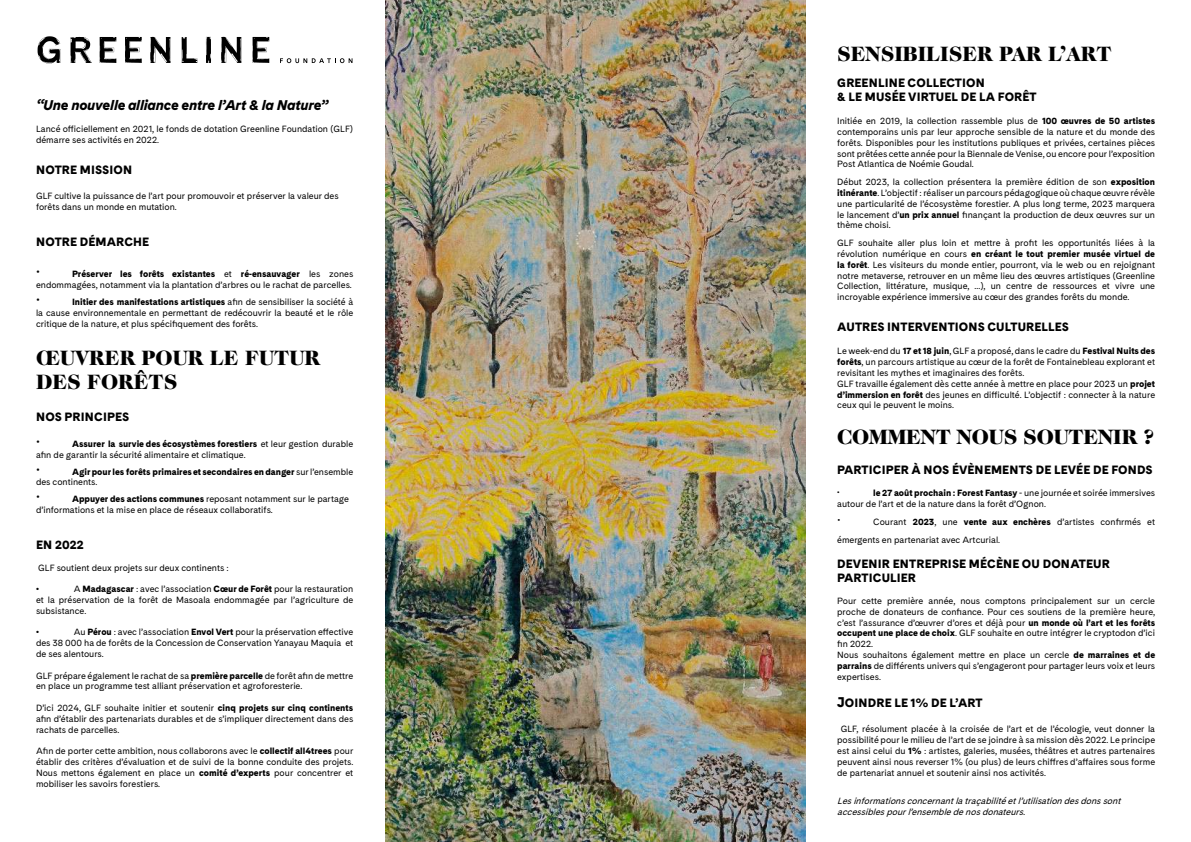
<style>
.page{position:relative;width:1191px;height:842px;background:#fff}
.page>*{position:absolute;margin:0;border:0;box-sizing:border-box;transform-origin:0 0}
.t1{font:900 21px/24px "Caslon 224 Std";color:#000}
.t2{font:italic 900 14px "Cadiz";letter-spacing:-.01em;color:#000}
.t3{font:14px "Cadiz";color:#000}
.t4{font:900 12px/14.4px "Cadiz";letter-spacing:.01em;color:#000}
.t5{font:9px/10.8px "Cadiz";color:#000}
.t6{font:italic 9px/11px "Cadiz";color:#000}
.t7{font:900 9px/10.8px "Cadiz";color:#000}
.t8{font:600 9px "Cadiz";color:#000}
.s1{font-weight:900}
.s2{font-size:14px}
.s3{font-weight:400;font-size:14px}
.s4{font-weight:400}
.s5{font-size:15px}
</style>
<div class="page">
<svg style="left:38px;top:36px;width:22px;height:28px"></svg>
<svg style="left:150px;top:37px;width:21px;height:26px"></svg>
<svg style="left:70px;top:37px;width:22px;height:26px"></svg>
<svg style="left:100px;top:37px;width:16px;height:26px"></svg>
<svg style="left:125px;top:37px;width:17px;height:26px"></svg>
<svg style="left:182px;top:37px;width:15px;height:26px"></svg>
<svg style="left:206px;top:37px;width:5px;height:26px"></svg>
<svg style="left:221px;top:37px;width:21px;height:26px"></svg>
<svg style="left:252px;top:37px;width:17px;height:26px"></svg>
<svg style="left:280px;top:58px;width:72px;height:5px"></svg>
<img style="left:385px;top:0;width:420px;height:842px">
<h2 class="t2" style="left:36px;top:97px;width:293px">“Une nouvelle alliance entre l’Art &amp; la Nature”</h2>
<p class="t5" style="left:36px;top:124px;width:318px">Lancé officiellement en 2021, le fonds de dotation Greenline Foundation (GLF) démarre ses activités en 2022.</p>
<h3 class="t4" style="left:36px;top:163px;width:98px">NOTRE MISSION</h3>
<p class="t5" style="left:36px;top:191px;width:304px">GLF cultive la puissance de l’art pour promouvoir et préserver la valeur des forêts dans un monde en mutation.</p>
<h3 class="t4" style="left:36px;top:235px;width:115px">NOTRE DÉMARCHE</h3>
<h2 class="t3" style="left:36px;top:266px;width:5px">•</h2>
<p class="t5" style="left:36px;top:269px;width:319px;text-align:right"><span class="s1">Préserver les forêts existantes</span> et <span class="s1">ré-ensauvager</span> les zones endommagées, notamment via la plantation d’arbres ou le rachat de parcelles.</p>
<p class="t5" style="left:36px;top:297px;width:319px;text-align:justify"><span class="s2">•</span> <span class="s1">Initier des manifestations artistiques</span> afin de sensibiliser la société à la cause environnementale en permettant de redécouvrir la beauté et le rôle critique de la nature, et plus spécifiquement des forêts.</p>
<h1 class="t1" style="left:36px;top:346px;width:286px">ŒUVRER POUR LE FUTUR<br>DES FORÊTS</h1>
<h3 class="t4" style="left:36px;top:409px;width:95px">NOS PRINCIPES</h3>
<p class="t5" style="left:36px;top:439px;width:319px"><span class="s2">•</span> <span class="s1">Assurer la survie des écosystèmes forestiers</span> et leur gestion durable afin de garantir la sécurité alimentaire et climatique.</p>
<p class="t7" style="left:36px;top:466px;width:319px"><span class="s3">•</span> Agir pour les forêts primaires et secondaires en danger <span class="s4">sur l’ensemble des continents.</span></p>
<p class="t5" style="left:36px;top:494px;width:314px"><span class="s2">•</span> <span class="s1">Appuyer des actions communes</span> reposant notamment sur le partage d’informations et la mise en place de réseaux collaboratifs.</p>
<h3 class="t4" style="left:36px;top:537px;width:49px">EN 2022</h3>
<p class="t5" style="left:38px;top:562px;width:192px">GLF soutient deux projets sur deux continents :</p>
<p class="t7" style="left:36px;top:583px;width:4px">•</p>
<p class="t5" style="left:36px;top:584px;width:319px;text-align:justify;text-indent:38px">A <span class="s1">Madagascar</span> : avec l’association <span class="s1">Cœur de Forêt</span> pour la restauration et la préservation de la forêt de Masoala endommagée par l’agriculture de subsistance.</p>
<p class="t7" style="left:36px;top:627px;width:4px">•</p>
<p class="t5" style="left:36px;top:627px;width:319px;text-align:justify;text-indent:38px">Au <span class="s1">Pérou</span> : avec l’association <span class="s1">Envol Vert</span> pour la préservation effective des 38 000 ha de forêts de la Concession de Conservation Yanayau Maquia et de ses alentours.</p>
<p class="t5" style="left:36px;top:670px;width:319px">GLF prépare également le rachat de sa <span class="s1">première parcelle</span> de forêt afin de mettre en place un programme test alliant préservation et agroforesterie.</p>
<p class="t5" style="left:36px;top:703px;width:319px;text-align:justify">D’ici 2024, GLF souhaite initier et soutenir <span class="s1">cinq projets sur cinq continents </span>afin d’établir des partenariats durables et de s’impliquer directement dans des rachats de parcelles.</p>
<p class="t5" style="left:36px;top:746px;width:319px;text-align:justify">Afin de porter cette ambition, nous collaborons avec le <span class="s1">collectif all4trees</span> pour établir des critères d’évaluation et de suivi de la bonne conduite des projets.<br>Nous mettons également en place un <span class="s1">comité d’experts</span> pour concentrer et mobiliser les savoirs forestiers.</p>
<h1 class="t1" style="left:837px;top:42px;width:276px">SENSIBILISER PAR L’ART</h1>
<h3 class="t4" style="left:837px;top:76px;width:201px">GREENLINE COLLECTION<br>&amp; LE MUSÉE VIRTUEL DE LA FORÊT</h3>
<p class="t5" style="left:837px;top:116px;width:319px;text-align:justify">Initiée en 2019, la collection rassemble plus de <span class="s1">100 œuvres de 50 artistes </span>contemporains unis par leur approche sensible de la nature et du monde des forêts. Disponibles pour les institutions publiques et privées, certaines pièces sont prêtées cette année pour la Biennale de Venise, ou encore pour l’exposition Post Atlantica de Noémie Goudal.</p>
<p class="t5" style="left:837px;top:177px;width:319px;text-align:justify">Début 2023, la collection présentera la première édition de son <span class="s1">exposition itinérante</span>. L’objectif : réaliser un parcours pédagogique où chaque œuvre révèle une particularité de l’écosystème forestier. A plus long terme, 2023 marquera le lancement d’<span class="s1">un prix annuel</span> finançant la production de deux œuvres sur un thème choisi.</p>
<p class="t5" style="left:837px;top:238px;width:319px;text-align:justify">GLF souhaite aller plus loin et mettre à profit les opportunités liées à la révolution numérique en cours <span class="s1">en créant le tout premier musée virtuel de la forêt</span>. Les visiteurs du monde entier, pourront, via le web ou en rejoignant notre metaverse, retrouver en un même lieu des œuvres artistiques (Greenline Collection, littérature, musique, ...), un centre de ressources et vivre une incroyable expérience immersive au cœur des grandes forêts du monde.</p>
<h3 class="t4" style="left:837px;top:320px;width:233px">AUTRES INTERVENTIONS CULTURELLES</h3>
<p class="t5" style="left:837px;top:346px;width:319px">Le week-end du <span class="s1">17 et 18 juin</span>, GLF a proposé, dans le cadre du <span class="s1">Festival Nuits des forêts</span>, un parcours artistique au cœur de la forêt de Fontainebleau explorant et revisitant les mythes et imaginaires des forêts.<br>GLF travaille également dès cette année à mettre en place pour 2023 un <span class="s1">projet d’immersion en forêt</span> des jeunes en difficulté. L’objectif : connecter à la nature ceux qui le peuvent le moins.</p>
<h1 class="t1" style="left:837px;top:425px;width:319px">COMMENT NOUS SOUTENIR ?</h1>
<h3 class="t4" style="left:837px;top:463px;width:317px">PARTICIPER À NOS ÉVÈNEMENTS DE LEVÉE DE FONDS</h3>
<p class="t8" style="left:837px;top:487px;width:4px">•</p>
<p class="t5" style="left:837px;top:488px;width:319px;text-indent:36px"><span class="s1">le 27 août prochain : Forest Fantasy</span> - une journée et soirée immersives autour de l’art et de la nature dans la forêt d’Ognon.</p>
<p class="t5" style="left:837px;top:513px;width:319px;line-height:18px"><span class="s5">·</span> Courant <span class="s1">2023</span>, une <span class="s1">vente aux enchères</span> d’artistes confirmés et émergents en partenariat avec Artcurial.</p>
<h3 class="t4" style="left:837px;top:556px;width:274px">DEVENIR ENTREPRISE MÉCÈNE OU DONATEUR<br>PARTICULIER</h3>
<p class="t5" style="left:837px;top:596px;width:319px">Pour cette première année, nous comptons principalement sur un cercle proche de donateurs de confiance. Pour ces soutiens de la première heure, c’est l’assurance d’œuvrer d’ores et déjà pour <span class="s1">un monde où l’art et les forêts occupent une place de choix</span>. GLF souhaite en outre intégrer le cryptodon d’ici fin 2022.<br>Nous souhaitons également mettre en place un cercle <span class="s1">de marraines et de parrains</span> de différents univers qui s’engageront pour partager leurs voix et leurs expertises.</p>
<h3 class="t4" style="left:837px;top:696px;width:147px"><span class="s2">J</span>OINDRE LE 1% DE L’ART</h3>
<p class="t5" style="left:837px;top:724px;width:319px;text-align:justify;text-indent:3px">GLF, résolument placée à la croisée de l’art et de l’écologie, veut donner la possibilité pour le milieu de l’art de se joindre à sa mission dès 2022. Le principe est ainsi celui du <span class="s1">1%</span> : artistes, galeries, musées, théâtres et autres partenaires peuvent ainsi nous reverser 1% (ou plus) de leurs chiffres d’affaires sous forme de partenariat annuel et soutenir ainsi nos activités.</p>
<p class="t6" style="left:837px;top:796px;width:287px">Lesinformationsconcernantlatraçabilitéetl’utilisationdesdonssont accessiblespourl’ensembledenosdonateurs.</p>
</div>
